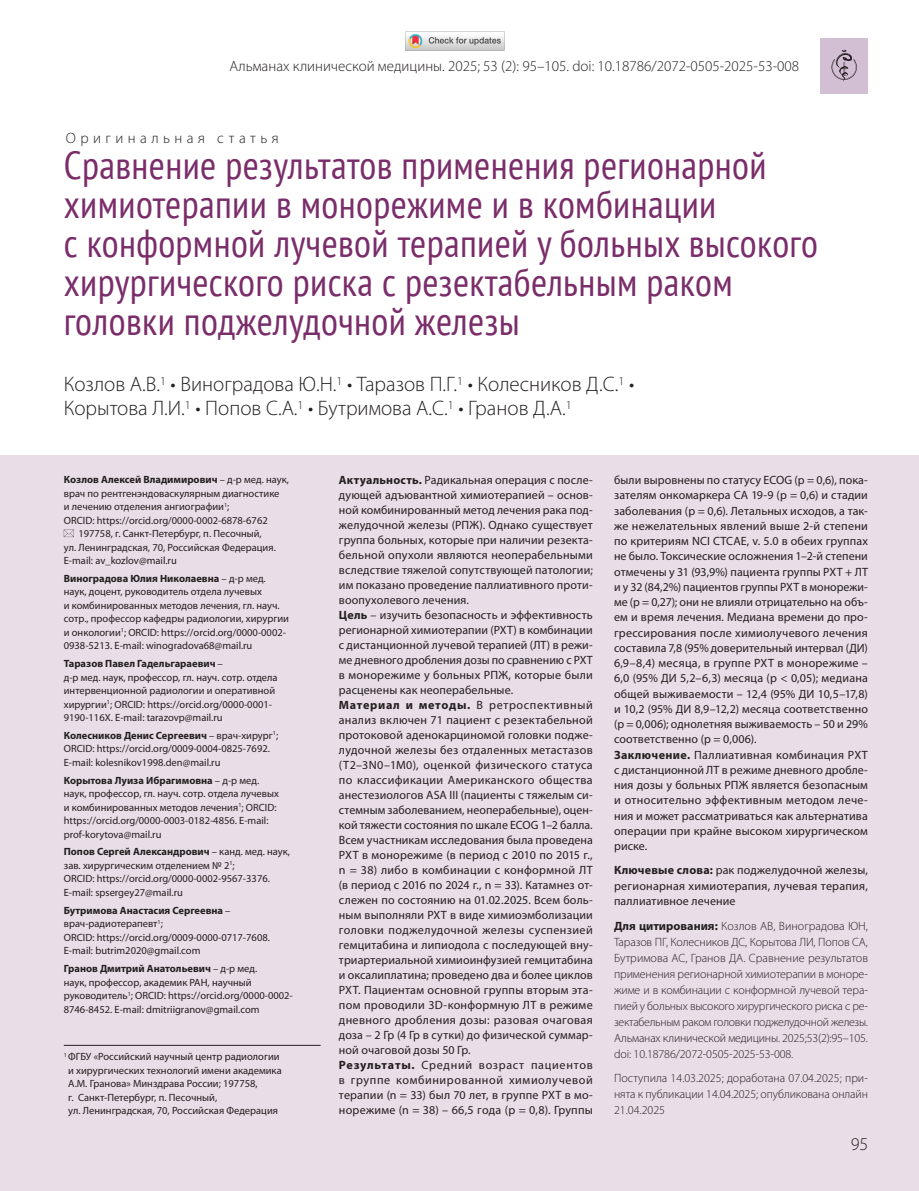
<style>
.page{position:relative;width:919px;height:1191px;background:#fff}
.page>*{position:absolute;margin:0;border:0;box-sizing:border-box;transform-origin:0 0}
.Заголовок-1{font:condensed 39px/39px "PT Sans";letter-spacing:.01em;color:#7a2d6a}
.Авторы_Фамилии{font:300 21px/24px "Myriad Pro";color:#231f20}
.Загаловок-2{font:300 18px "Myriad Pro";color:#231f20}
.t1{font:300 15px "Myriad Pro";color:#231f20}
.t2{font:300 15px "Myriad Pro";letter-spacing:.295em;color:#231f20}
.Резюме{font:12px/15px "Myriad Pro";letter-spacing:.01em;color:#231f20;text-align:justify}
.doi{font:300 12px/16px "Myriad Pro";letter-spacing:-.01em;color:#231f20;text-align:justify}
.Авторы_Регалии{font:10.5px/13.5px "Myriad Pro";color:#231f20}
.Сноска-1{font:10.5px/13.5px "Myriad Pro";color:#231f20}
.Авторы_Регалии-2{font:700 10.5px "Myriad Pro";color:#231f20}
.s1{font-weight:400}
.s2{font-weight:700}
</style>
<div class="page">
<div style="left:0;top:456px;width:918px;height:735px;background:#e8dee8"></div>
<svg style="left:64px;top:529px;width:10px;height:8px"></svg>
<hr style="left:64px;top:1045px;width:256px;height:1px;background:#231f20">
<div style="left:820px;top:38px;width:47px;height:55px;background:#d3bfd3"></div>
<svg style="left:831px;top:50px;width:25px;height:32px"></svg>
<img style="left:405px;top:31px;width:99px;height:20px">
<p class="t1" style="left:229px;top:57px;width:571px">Альманах клинической медицины. 2025; 53 (2): 95–105. doi: 10.18786/2072-0505-2025-53-008</p>
<p class="t2" style="left:66px;top:129px;width:214px">Оригинальная статья</p>
<p class="Заголовок-1" style="left:64px;top:145px;width:755px">Сравнение результатов применения регионарной химиотерапии в монорежиме и в комбинации<br>с конформной лучевой терапией у больных высокого хирургического риска с резектабельным раком головки поджелудочной железы</p>
<p class="Авторы_Фамилии" style="left:64px;top:372px;width:572px">Козлов А.В.<sup>1</sup> • Виноградова Ю.Н.<sup>1</sup> • Таразов П.Г.<sup>1</sup> • Колесников Д.С.<sup>1</sup> •<br>Корытова Л.И.<sup>1</sup> • Попов С.А.<sup>1</sup> • Бутримова А.С.<sup>1</sup> • Гранов Д.А.<sup>1</sup></p>
<p class="Авторы_Регалии-2" style="left:64px;top:472px;width:227px">Козлов Алексей Владимирович <span class="s1">– д-р мед. наук,</span></p>
<p class="Авторы_Регалии" style="left:64px;top:486px;width:217px">врач по рентгенэндоваскулярным диагностике</p>
<p class="Авторы_Регалии" style="left:64px;top:499px;width:167px">и лечению отделения ангиографии<sup>1</sup>;</p>
<p class="Авторы_Регалии" style="left:64px;top:513px;width:205px">ORCID: https://orcid.org/0000-0002-6878-6762</p>
<p class="Авторы_Регалии" style="left:78px;top:526px;width:185px">197758, г. Санкт-Петербург, п. Песочный,</p>
<p class="Авторы_Регалии" style="left:64px;top:540px;width:213px">ул. Ленинградская, 70, Российская Федерация.</p>
<p class="Авторы_Регалии" style="left:64px;top:553px;width:114px">E-mail: av_kozlov@mail.ru</p>
<p class="Авторы_Регалии" style="left:64px;top:571px;width:227px"><span class="s2">Виноградова Юлия Николаевна</span> – д-р мед. наук, доцент, руководитель отдела лучевых<br>и комбинированных методов лечения, гл. науч. сотр., профессор кафедры радиологии, хирургии и онкологии<sup>1</sup>; ORCID: https://orcid.org/0000-0002- 0938-5213. E-mail: winogradova68@mail.ru</p>
<p class="Авторы_Регалии" style="left:64px;top:656px;width:215px"><span class="s2">Таразов Павел Гадельгараевич</span> –<br>д-р мед. наук, профессор, гл. науч. сотр. отдела интервенционной радиологии и оперативной хирургии<sup>1</sup>; ORCID: https://orcid.org/0000-0001- 9190-116X. E-mail: tarazovp@mail.ru</p>
<p class="Авторы_Регалии" style="left:64px;top:728px;width:216px"><span class="s2">Колесников Денис Сергеевич</span> – врач-хирург<sup>1</sup>;<br>ORCID: https://orcid.org/0009-0004-0825-7692.<br>E-mail: kolesnikov1998.den@mail.ru</p>
<p class="Авторы_Регалии" style="left:64px;top:773px;width:216px"><span class="s2">Корытова Луиза Ибрагимовна</span> – д-р мед. наук, профессор, гл. науч. сотр. отдела лучевых и комбинированных методов лечения<sup>1</sup>; ORCID: https://orcid.org/0000-0003-0182-4856. E-mail: prof-korytova@mail.ru</p>
<p class="Авторы_Регалии" style="left:64px;top:845px;width:228px"><span class="s2">Попов Сергей Александрович</span> – канд. мед. наук, зав. хирургическим отделением № 2<sup>1</sup>;<br>ORCID: https://orcid.org/0000-0002-9567-3376.<br>E-mail: spsergey27@mail.ru</p>
<p class="Авторы_Регалии" style="left:64px;top:903px;width:208px"><span class="s2">Бутримова Анастасия Сергеевна</span> – врач-радиотерапевт<sup>1</sup>;<br>ORCID: https://orcid.org/0009-0000-0717-7608.<br>E-mail: butrim2020@gmail.com</p>
<p class="Авторы_Регалии" style="left:64px;top:961px;width:230px"><span class="s2">Гранов Дмитрий Анатольевич</span> – д-р мед.<br>наук, профессор, академик РАН, научный руководитель<sup>1</sup>; ORCID: https://orcid.org/0000-0002- 8746-8452. E-mail: dmitriigranov@gmail.com</p>
<p class="Сноска-1" style="left:68px;top:1050px;width:215px;text-indent:-4px"><sup>1</sup> ФГБУ «Российский научный центр радиологии и хирургических технологий имени академика А.М. Гранова» Минздрава России; 197758,<br>г. Санкт-Петербург, п. Песочный,<br>ул. Ленинградская, 70, Российская Федерация</p>
<p class="Резюме" style="left:339px;top:472px;width:255px"><span class="s2">Актуальность.</span> Радикальная операция с после&shy;дующей адъювантной химиотерапией – основ&shy;ной комбинированный метод лечения рака под&shy;желудочной железы (РПЖ). Однако существует группа больных, которые при наличии резекта&shy;бельной опухоли являются неоперабельными вследствие тяжелой сопутствующей патологии; им показано проведение паллиативного проти&shy;воопухолевого лечения.</p>
<p class="Резюме" style="left:339px;top:607px;width:255px"><span class="s2">Цель</span> – изучить безопасность и эффективность регионарной химиотерапии (РХТ) в комбинации с дистанционной лучевой терапией (ЛТ) в режи&shy;ме дневного дробления дозы по сравнению с РХТ в монорежиме у больных РПЖ, которые были расценены как неоперабельные.</p>
<p class="Резюме" style="left:339px;top:697px;width:255px"><span class="s2">Материал и методы.</span> В ретроспективный анализ включен 71 пациент с резектабельной протоковой аденокарциномой головки подже&shy;лудочной железы без отдаленных метастазов (Т2–3N0–1М0), оценкой физического статуса по классификации Американского общества анестезиологов ASA III (пациенты с тяжелым си&shy;стемным заболеванием, неоперабельные), оцен&shy;кой тяжести состояния по шкале ECOG 1–2 балла.<br>Всем участникам исследования была проведена РХТ в монорежиме (в период с 2010 по 2015 г., n = 38) либо в комбинации с конформной ЛТ (в период с 2016 по 2024 г., n = 33). Катамнез от&shy;слежен по состоянию на 01.02.2025. Всем боль&shy;ным выполняли РХТ в виде химиоэмболизации головки поджелудочной железы суспензией гемцитабина и липиодола с последующей вну&shy;триартериальной химиоинфузией гемцитабина и оксалиплатина; проведено два и более циклов РХТ. Пациентам основной группы вторым эта&shy;пом проводили 3D-конформную ЛТ в режиме дневного дробления дозы: разовая очаговая доза – 2 Гр (4 Гр в сутки) до физической суммар&shy;ной очаговой дозы 50 Гр.</p>
<p class="Резюме" style="left:339px;top:1057px;width:255px"><span class="s2">Результаты.</span> Средний возраст пациентов в группе комбинированной химиолучевой терапии (n = 33) был 70 лет, в группе РХТ в мо&shy;норежиме (n = 38) – 66,5 года (p = 0,8). Группы</p>
<p class="Резюме" style="left:614px;top:472px;width:255px">были выровнены по статусу ECOG (p = 0,6), пока&shy;зателям онкомаркера СА 19‑9 (p = 0,6) и стадии заболевания (p = 0,6). Летальных исходов, а так&shy;же нежелательных явлений выше 2‑й степени по критериям NCI CTCAE, v. 5.0 в обеих группах не было. Токсические осложнения 1–2‑й степени отмечены у 31 (93,9%) пациента группы РХТ + ЛТ и у 32 (84,2%) пациентов группы РХТ в монорежи&shy;ме (p = 0,27); они не влияли отрицательно на объ&shy;ем и время лечения. Медиана времени до про&shy;грессирования после химиолучевого лечения составила 7,8 (95% доверительный интервал (ДИ)<br>6,9–8,4) месяца, в группе РХТ в монорежиме – 6,0 (95% ДИ 5,2–6,3) месяца (p &lt; 0,05); медиана общей выживаемости – 12,4 (95% ДИ 10,5–17,8) и 10,2 (95% ДИ 8,9–12,2) месяца соответственно (p = 0,006); однолетняя выживаемость – 50 и 29% соответственно (p = 0,006).</p>
<p class="Резюме" style="left:614px;top:746px;width:255px"><span class="s2">Заключение.</span> Паллиативная комбинация РХТ с дистанционной ЛТ в режиме дневного дробле&shy;ния дозы у больных РПЖ является безопасным и относительно эффективным методом лече&shy;ния и может рассматриваться как альтернатива операции при крайне высоком хирургическом риске.</p>
<p class="Резюме" style="left:614px;top:862px;width:255px;line-height:15.6px"><span class="s2">Ключевые слова:</span> рак поджелудочной железы, регионарная химиотерапия, лучевая терапия, паллиативное лечение</p>
<p class="doi" style="left:614px;top:918px;width:255px"><span class="s2">Для цитирования:</span> Козлов АВ, Виноградова ЮН, Таразов ПГ, Колесников ДС, Корытова ЛИ, Попов СА, Бутримова АС, Гранов ДА. Сравнение результатов применения регионарной химиотерапии в моноре&shy;жиме и в комбинации с конформной лучевой тера&shy;пией у больных высокого хирургического риска с ре&shy;зектабельным раком головки поджелудочной железы.<br>Альманах клинической медицины. 2025;53(2):95–105. doi: 10.18786/2072-0505-2025-53-008.</p>
<p class="doi" style="left:614px;top:1070px;width:255px">Поступила 14.03.2025; доработана 07.04.2025; при&shy;нята к публикации 14.04.2025; опубликована онлайн 21.04.2025</p>
<p class="Загаловок-2" style="left:850px;top:1133px;width:19px">95</p>
</div>
